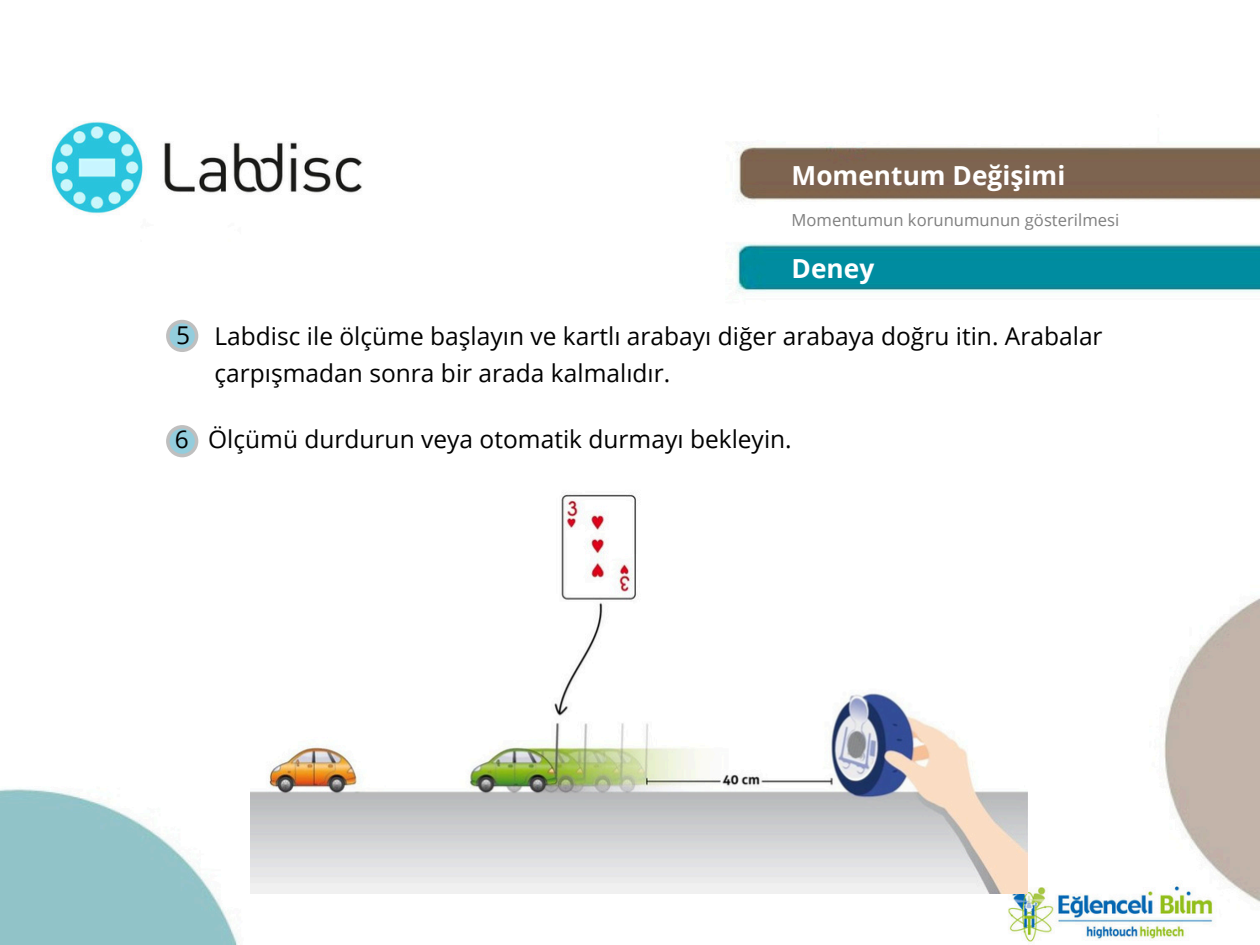
<style>
.page{position:relative;width:1260px;height:945px;background:#fff}
.page>*{position:absolute;margin:0;border:0;box-sizing:border-box;transform-origin:0 0}
.t1{font:700 26.25px "Open Sans";color:#fff}
.t2{font:24.5px/36.8px "Open Sans";color:#000}
.t3{font:16.62px "Open Sans";color:#7f7f7f}
</style>
<div class="page">
<img style="left:0;top:121px;width:1260px;height:824px">
<img style="left:251px;top:482px;width:777px;height:411px">
<div style="left:168px;top:322px;width:29px;height:28px;background:#93cddd;border-radius:50%"></div>
<div style="left:166px;top:320px;width:32px;height:32px;border:4px solid #bfbfbf;border-radius:50%"></div>
<div style="left:168px;top:427px;width:29px;height:29px;background:#93cddd;border-radius:50%"></div>
<div style="left:166px;top:425px;width:32px;height:32px;border:4px solid #bfbfbf;border-radius:50%"></div>
<h2 class="t1" style="left:792px;top:157px;width:275px">Momentum Değişimi</h2>
<p class="t3" style="left:792px;top:208px;width:329px">Momentumun korunumunun gösterilmesi</p>
<p class="t2" style="left:176px;top:316px;width:15px">5</p>
<p class="t1" style="left:792px;top:250px;width:84px">Deney</p>
<h1 class="t2" style="left:214px;top:317px;width:890px">Labdisc ile ölçüme başlayın ve kartlı arabayı diğer arabaya doğru itin. Arabalar çarpışmadan sonra bir arada kalmalıdır.</h1>
<p class="t2" style="left:175px;top:420px;width:618px">6 Ölçümü durdurun veya otomatik durmayı bekleyin.</p>
</div>
